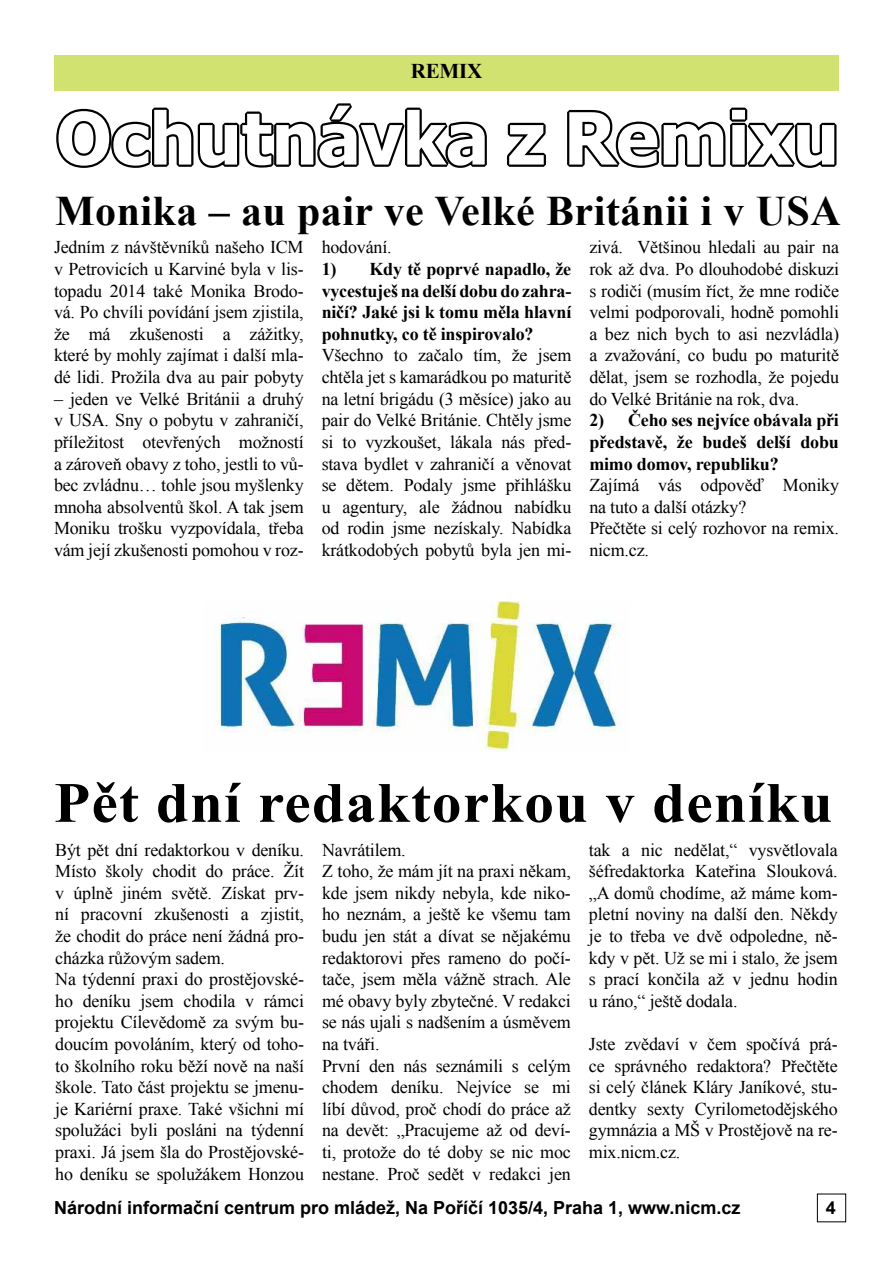
<style>
.page{position:relative;width:893px;height:1263px;background:#fff}
.page>*{position:absolute;margin:0;border:0;box-sizing:border-box;transform-origin:0 0}
.t1{font:700 72px "Tahoma";color:#fff}
.t2{font:700 57px "Times New Roman";letter-spacing:.02em;color:#000;scale:1.04 1}
.t3{font:700 42px "Times New Roman";letter-spacing:.01em;color:#000}
.t4{font:700 21px "Times New Roman";letter-spacing:-.01em;color:#000}
.t5{font:18px/21.6px "Times New Roman";letter-spacing:-.01em;color:#000;text-align:justify}
.t6{font:700 18px/21.6px "Times New Roman";letter-spacing:-.01em;color:#000;text-align:justify}
.t7{font:700 18px "Arial";color:#000}
</style>
<div class="page">
<div style="left:817px;top:1194px;width:29px;height:28px;border:1px solid #000"></div>
<div style="left:54px;top:55px;width:785px;height:36px;background:#d1e270"></div>
<svg style="left:56px;top:103px;width:431px;height:65px"></svg>
<svg style="left:507px;top:122px;width:39px;height:45px"></svg>
<svg style="left:567px;top:107px;width:270px;height:61px"></svg>
<img style="left:215px;top:602px;width:406px;height:149px">
<p class="t4" style="left:411px;top:57px;width:73px">REMIX</p>
<h1 class="t1" style="left:56px;top:88px;width:784px">Ochutnávka z Remixu</h1>
<h3 class="t3" style="left:55px;top:182px;width:787px">Monika – au pair ve Velké Británii i v USA</h3>
<p class="t5" style="left:54px;top:236px;width:251px">Jedním z návštěvníků našeho ICM v Petrovicích u Karviné byla v lis&shy;topadu 2014 také Monika Brodo&shy;vá. Po chvíli povídání jsem zjistila, že má zkušenosti a zážitky, které by mohly zajímat i další mla&shy;dé lidi. Prožila dva au pair pobyty</p>
<p class="t5" style="left:54px;top:388px;width:251px">– jeden ve Velké Británii a druhý v USA. Sny o pobytu v zahraničí, příležitost otevřených možností a zároveň obavy z toho, jestli to vů&shy;bec zvládnu… tohle jsou myšlenky mnoha absolventů škol. A tak jsem Moniku trošku vyzpovídala, třeba vám její zkušenosti pomohou v roz-</p>
<p class="t5" style="left:322px;top:236px;width:72px">hodování.</p>
<p class="t6" style="left:322px;top:258px;width:251px">1) Kdy tě poprvé napadlo, že vycestuješ na delší dobu do zahra&shy;ničí? Jaké jsi k tomu měla hlavní pohnutky, co tě inspirovalo?</p>
<p class="t5" style="left:322px;top:344px;width:251px">Všechno to začalo tím, že jsem chtěla jet s kamarádkou po maturitě na letní brigádu (3 měsíce) jako au pair do Velké Británie. Chtěly jsme si to vyzkoušet, lákala nás před&shy;stava bydlet v zahraničí a věnovat se dětem. Podaly jsme přihlášku u agentury, ale žádnou nabídku od rodin jsme nezískaly. Nabídka krátkodobých pobytů byla jen mi-</p>
<p class="t5" style="left:589px;top:236px;width:251px">zivá. Většinou hledali au pair na rok až dva. Po dlouhodobé diskuzi s rodiči (musím říct, že mne rodiče velmi podporovali, hodně pomohli a bez nich bych to asi nezvládla) a zvažování, co budu po maturitě dělat, jsem se rozhodla, že pojedu do Velké Británie na rok, dva.</p>
<p class="t6" style="left:589px;top:409px;width:251px">2) Čeho ses nejvíce obávala při představě, že budeš delší dobu mimo domov, republiku?</p>
<p class="t5" style="left:589px;top:474px;width:251px;text-align:left">Zajímá vás odpověď Moniky na tuto a další otázky?<br>Přečtěte si celý rozhovor na remix. nicm.cz.</p>
<h2 class="t2" style="left:54px;top:763px;width:750px">Pět dní redaktorkou v deníku</h2>
<p class="t5" style="left:55px;top:838px;width:250px;text-align:left">Být pět dní redaktorkou v deníku.<br>Místo školy chodit do práce. Žít v úplně jiném světě. Získat prv&shy;ní pracovní zkušenosti a zjistit, že chodit do práce není žádná pro&shy;cházka růžovým sadem.<br>Na týdenní praxi do prostějovské&shy;ho deníku jsem chodila v rámci projektu Cílevědomě za svým bu&shy;doucím povoláním, který od toho&shy;to školního roku běží nově na naší škole. Tato část projektu se jmenu&shy;je Kariérní praxe. Také všichni mí spolužáci byli posláni na týdenní praxi. Já jsem šla do Prostějovské&shy;ho deníku se spolužákem Honzou</p>
<p class="t5" style="left:322px;top:838px;width:250px;text-align:left">Navrátilem.<br>Z toho, že mám jít na praxi někam, kde jsem nikdy nebyla, kde niko&shy;ho neznám, a ještě ke všemu tam budu jen stát a dívat se nějakému redaktorovi přes rameno do počí&shy;tače, jsem měla vážně strach. Ale mé obavy byly zbytečné. V redakci se nás ujali s nadšením a úsměvem na tváři.<br>První den nás seznámili s celým chodem deníku. Nejvíce se mi líbí důvod, proč chodí do práce až na devět: „Pracujeme až od deví&shy;ti, protože do té doby se nic moc nestane. Proč sedět v redakci jen</p>
<p class="t5" style="left:589px;top:838px;width:250px">tak a nic nedělat,“ vysvětlovala šéfredaktorka Kateřina Slouková. „A domů chodíme, až máme kom&shy;pletní noviny na další den. Někdy je to třeba ve dvě odpoledne, ně&shy;kdy v pět. Už se mi i stalo, že jsem s prací končila až v jednu hodin u ráno,“ ještě dodala.</p>
<p class="t5" style="left:589px;top:1033px;width:250px">Jste zvědaví v čem spočívá prá&shy;ce správného redaktora? Přečtěte si celý článek Kláry Janíkové, stu&shy;dentky sexty Cyrilometodějského gymnázia a MŠ v Prostějově na re&shy;mix.nicm.cz.</p>
<p class="t7" style="left:54px;top:1196px;width:688px">Národní informační centrum pro mládež, Na Poříčí 1035/4, Praha 1, www.nicm.cz</p>
<p class="t7" style="left:826px;top:1196px;width:12px">4</p>
</div>
